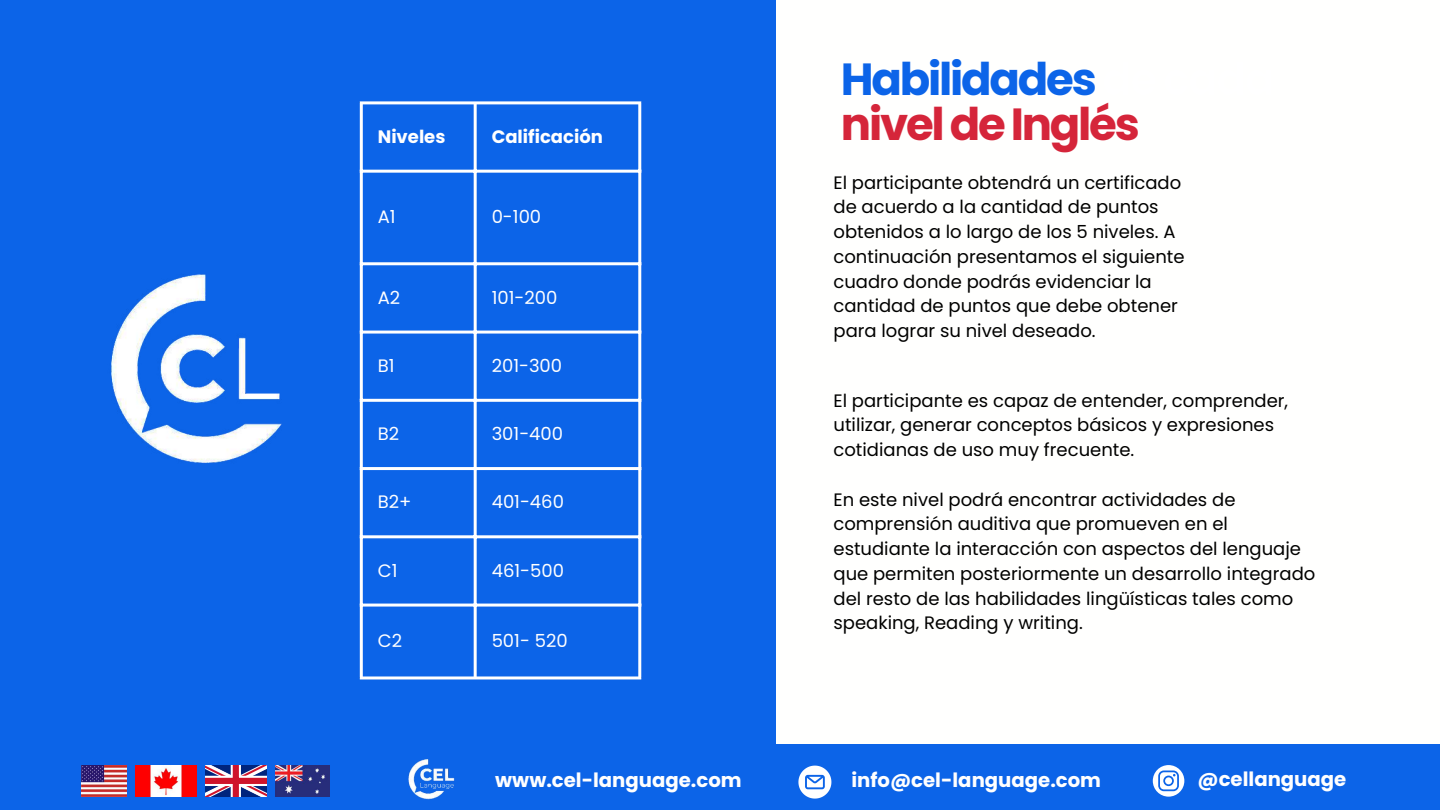
<style>
.page{position:relative;width:1440px;height:810px;background:#fff}
.page>*{position:absolute;margin:0;border:0;box-sizing:border-box;transform-origin:0 0}
.t1{font:700 45px/45px "Poppins";letter-spacing:-.05em;color:#d5253a}
.t2{font:700 19.7px "Poppins";color:#fff}
.t3{font:18px/24.8px "Poppins";color:#000}
.t4{font:18px "Poppins";color:#fff}
.t5{font:700 18px "Poppins";color:#fff}
.s1{color:#0c64e8}
.s2{color:#fff}
</style>
<div class="page">
<div style="left:0;top:0;width:775px;height:810px;background:#0c64e8"></div>
<hr style="left:360px;top:104px;width:3px;height:572px;background:#fff">
<hr style="left:474px;top:104px;width:3px;height:572px;background:#fff">
<hr style="left:638px;top:104px;width:3px;height:572px;background:#fff">
<hr style="left:360px;top:101px;width:281px;height:3px;background:#fff">
<hr style="left:360px;top:170px;width:281px;height:3px;background:#fff">
<hr style="left:360px;top:262px;width:281px;height:3px;background:#fff">
<hr style="left:360px;top:331px;width:281px;height:3px;background:#fff">
<hr style="left:360px;top:399px;width:281px;height:3px;background:#fff">
<hr style="left:360px;top:467px;width:281px;height:3px;background:#fff">
<hr style="left:360px;top:535px;width:281px;height:3px;background:#fff">
<hr style="left:360px;top:604px;width:281px;height:3px;background:#fff">
<hr style="left:360px;top:676px;width:281px;height:3px;background:#fff">
<div style="left:0;top:744px;width:1440px;height:66px;background:#0c64e8"></div>
<img style="left:408px;top:759px;width:47px;height:41px">
<svg style="left:1153px;top:765px;width:31px;height:32px"></svg>
<svg style="left:798px;top:766px;width:33px;height:33px"></svg>
<img style="left:135px;top:766px;width:62px;height:30px">
<img style="left:81px;top:766px;width:46px;height:30px">
<svg style="left:205px;top:766px;width:62px;height:30px"></svg>
<svg style="left:205px;top:776px;width:62px;height:10px"></svg>
<svg style="left:231px;top:766px;width:10px;height:30px"></svg>
<div style="left:205px;top:778px;width:62px;height:6px;background:#cf142b"></div>
<div style="left:233px;top:766px;width:6px;height:30px;background:#cf142b"></div>
<img style="left:275px;top:766px;width:55px;height:30px">
<img style="left:111px;top:119px;width:335px;height:500px">
<p class="t5" style="left:378px;top:124px;width:69px">Niveles</p>
<p class="t5" style="left:492px;top:124px;width:113px">Calificación</p>
<p class="t4" style="left:378px;top:204px;width:19px">A1</p>
<p class="t4" style="left:492px;top:204px;width:51px">0-100</p>
<p class="t4" style="left:378px;top:285px;width:24px">A2</p>
<p class="t4" style="left:492px;top:285px;width:67px">101-200</p>
<p class="t4" style="left:378px;top:353px;width:18px">B1</p>
<p class="t4" style="left:492px;top:353px;width:72px">201-300</p>
<p class="t4" style="left:378px;top:421px;width:23px">B2</p>
<p class="t4" style="left:492px;top:421px;width:73px">301-400</p>
<p class="t4" style="left:378px;top:489px;width:35px">B2+</p>
<p class="t4" style="left:492px;top:489px;width:74px">401-460</p>
<p class="t4" style="left:378px;top:558px;width:21px">C1</p>
<p class="t4" style="left:492px;top:558px;width:74px">461-500</p>
<p class="t4" style="left:378px;top:628px;width:26px">C2</p>
<p class="t4" style="left:492px;top:628px;width:78px">501- 520</p>
<h1 class="t1" style="left:841px;top:56px;width:436px"><span class="s1">Habilidades</span> <span class="s2">de cada </span>nivel de Inglés</h1>
<p class="t3" style="left:834px;top:170px;width:353px">El participante obtendrá un certificado de acuerdo a la cantidad de puntos obtenidos a lo largo de los 5 niveles. A continuación presentamos el siguiente cuadro donde podrás evidenciar la cantidad de puntos que debe obtener para lograr su nivel deseado.</p>
<p class="t3" style="left:834px;top:388px;width:456px">El participante es capaz de entender, comprender, utilizar, generar conceptos básicos y expresiones cotidianas de uso muy frecuente.</p>
<p class="t3" style="left:834px;top:487px;width:483px">En este nivel podrá encontrar actividades de comprensión auditiva que promueven en el estudiante la interacción con aspectos del lenguaje que permiten posteriormente un desarrollo integrado del resto de las habilidades lingüísticas tales como speaking, Reading y writing.</p>
<p class="t2" style="left:495px;top:766px;width:248px">www.cel-language.com</p>
<p class="t2" style="left:851px;top:766px;width:251px">info@cel-language.com</p>
<p class="t2" style="left:1198px;top:766px;width:150px">@cellanguage</p>
</div>
